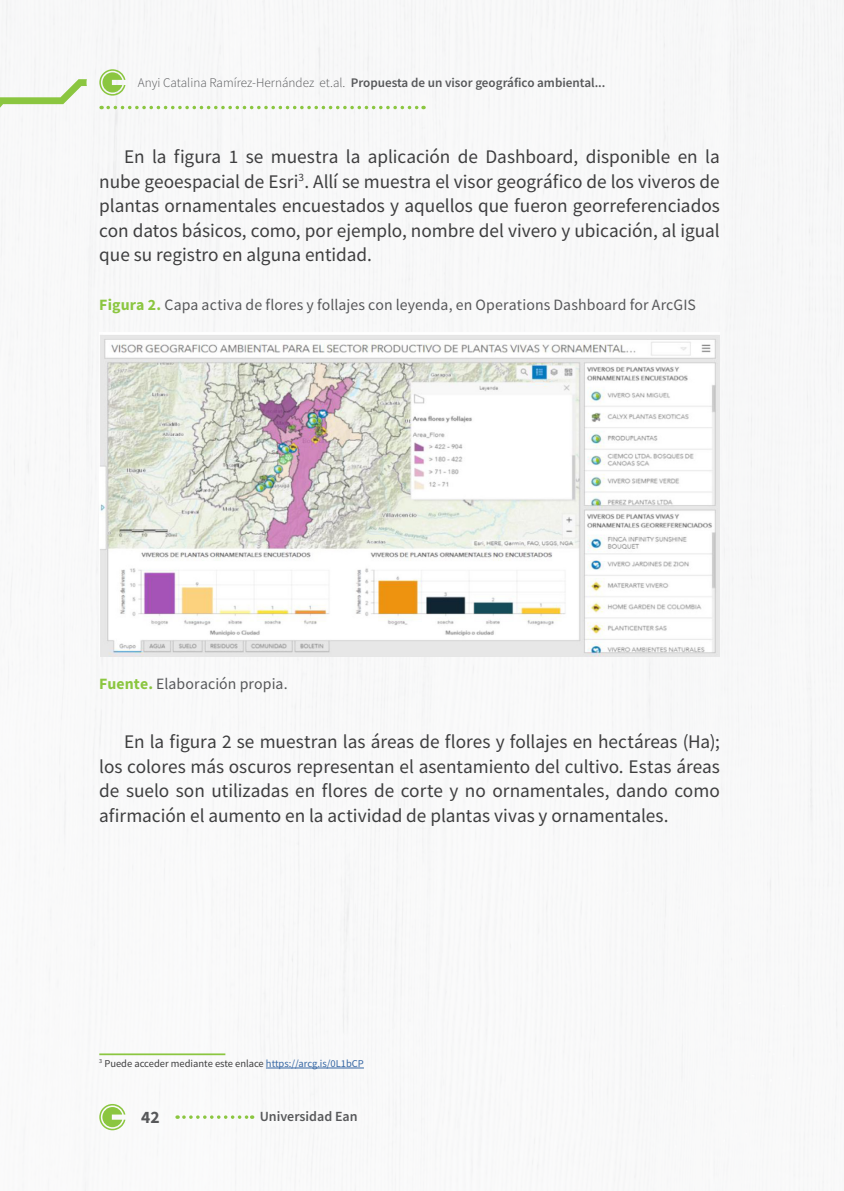
<style>
.page{position:relative;width:844px;height:1191px;background:#fff}
.page>*{position:absolute;margin:0;border:0;box-sizing:border-box;transform-origin:0 0}
.TEXTOS{font:19.25px/24.5px "Source Sans Pro";color:#3e3e3f;text-align:justify}
.t1{font:700 17.5px "Source Sans Pro";color:#57585a}
.Nombre_tablas{font:15.75px "Source Sans Pro";letter-spacing:.01em;color:#57585a}
.t2{font:600 14px "Source Sans Pro";color:#57585a}
.t3{font:600 13.12px "Source Sans Pro";color:#57585a}
.pies_de_pagina{font:10.5px "Source Sans Pro";color:#3e3e3f}
.s1{font-weight:300}
.s2{font-weight:700;color:#8bc640}
.s3{color:#3667a4}
</style>
<div class="page">
<img style="left:1px;top:0;width:842px;height:1191px">
<svg style="left:99px;top:1104px;width:26px;height:26px"></svg>
<svg style="left:184px;top:1115px;width:68px;height:3px"></svg>
<svg style="left:99px;top:69px;width:26px;height:27px"></svg>
<svg style="left:108px;top:106px;width:316px;height:3px"></svg>
<svg style="left:0;top:79px;width:87px;height:41px"></svg>
<hr style="left:99px;top:1053px;width:126px;height:2px;background:#8bc640">
<hr style="left:266px;top:1067px;width:98px;height:1px;background:#3667a4">
<img style="left:99px;top:332px;width:620px;height:325px">
<p class="t3" style="left:138px;top:74px;width:469px"><span class="s1">Anyi Catalina Ramírez-Hernández et.al.</span> Propuesta de un visor geográfico ambiental...</p>
<p class="TEXTOS" style="left:99px;top:145px;width:622px;text-indent:25px">En la figura 1 se muestra la aplicación de Dashboard, disponible en la nube geoespacial de Esri<sup>3</sup>. Allí se muestra el visor geográfico de los viveros de plantas ornamentales encuestados y aquellos que fueron georreferenciados con datos básicos, como, por ejemplo, nombre del vivero y ubicación, al igual que su registro en alguna entidad.</p>
<p class="Nombre_tablas" style="left:99px;top:295px;width:598px"><span class="s2">Figura 2.</span> Capa activa de flores y follajes con leyenda, en Operations Dashboard for ArcGIS</p>
<p class="Nombre_tablas" style="left:99px;top:674px;width:190px"><span class="s2">Fuente.</span> Elaboración propia.</p>
<p class="TEXTOS" style="left:99px;top:729px;width:622px;text-indent:25px">En la figura 2 se muestran las áreas de flores y follajes en hectáreas (Ha); los colores más oscuros representan el asentamiento del cultivo. Estas áreas de suelo son utilizadas en flores de corte y no ornamentales, dando como afirmación el aumento en la actividad de plantas vivas y ornamentales.</p>
<p class="pies_de_pagina" style="left:99px;top:1056px;width:266px"><sup>3</sup> Puede acceder mediante este enlace <span class="s3">https://arcg.is/0L1bCP</span></p>
<p class="t1" style="left:141px;top:1105px;width:20px">42</p>
<p class="t2" style="left:260px;top:1107px;width:99px">Universidad Ean</p>
</div>
